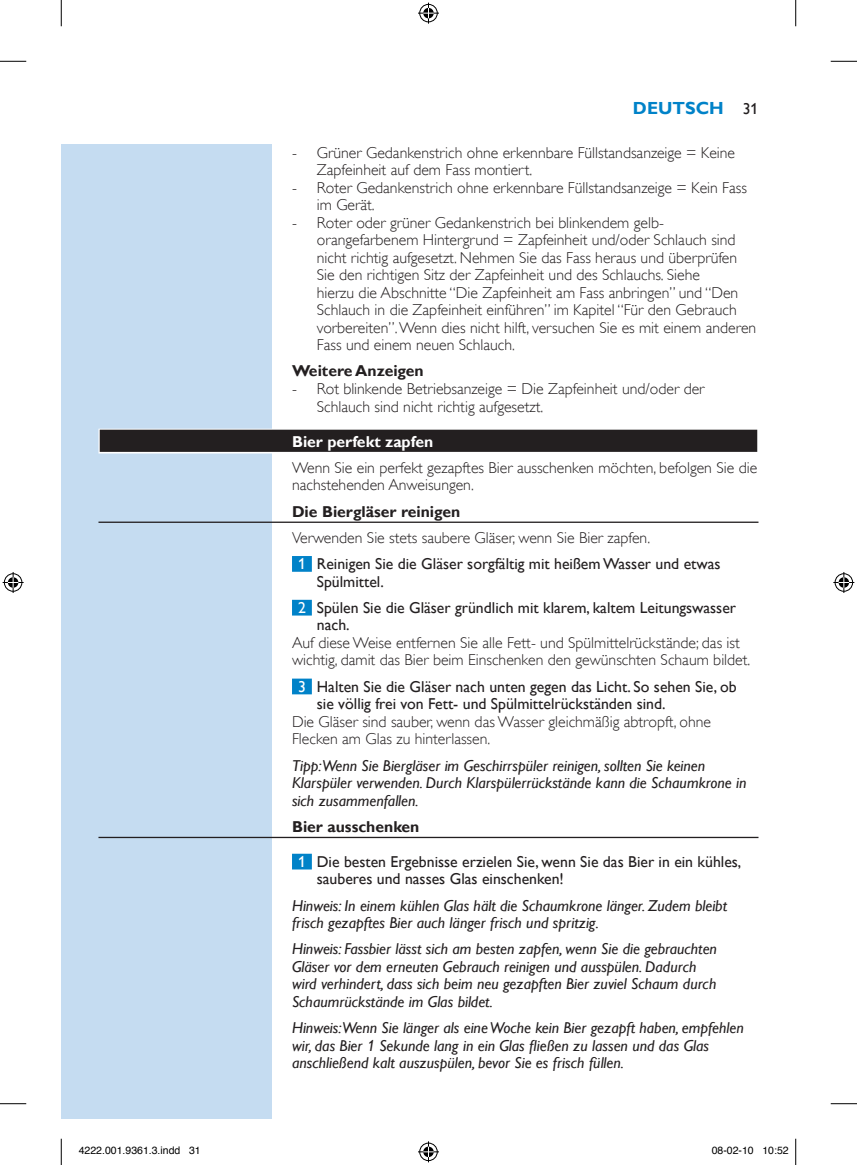
<style>
.page{position:relative;width:857px;height:1165px;background:#fff}
.page>*{position:absolute;margin:0;border:0;box-sizing:border-box;transform-origin:0 0}
.t1{font:700 17.5px "Gill Sans Alt One WGL";color:#0082c8}
.t2{font:15.75px/17.5px "Gill Sans Alt One WGL Light";color:#231f20}
.t3{font:italic 15.75px/17.5px "Gill Sans Alt One WGL";color:#231f20}
.t4{font:15.75px/17.5px "Gill Sans Alt One WGL";color:#231f20}
.t5{font:700 15.75px "Gill Sans Alt One WGL";color:#231f20}
.t6{font:700 15.75px "Gill Sans Alt One WGL";color:#fff}
.t7{font:10.5px "Helvetica";color:#000}
.s1{color:#fff}
</style>
<div class="page">
<div style="left:61px;top:144px;width:211px;height:974px;background:#c5dcf1"></div>
<div style="left:98px;top:428px;width:660px;height:25px;background:#c3c2c2"></div>
<div style="left:100px;top:429px;width:657px;height:23px;background:#231f20"></div>
<hr style="left:98px;top:521px;width:660px;height:2px;background:#231f20">
<div style="left:292px;top:556px;width:20px;height:15px;background:#0082c8"></div>
<div style="left:292px;top:599px;width:20px;height:16px;background:#0082c8"></div>
<div style="left:292px;top:678px;width:20px;height:16px;background:#0082c8"></div>
<hr style="left:98px;top:836px;width:660px;height:2px;background:#231f20">
<div style="left:292px;top:853px;width:20px;height:16px;background:#0082c8"></div>
<svg style="left:0;top:61px;width:26px;height:1px"></svg>
<svg style="left:830px;top:61px;width:27px;height:1px"></svg>
<svg style="left:0;top:1103px;width:26px;height:1px"></svg>
<svg style="left:830px;top:1103px;width:27px;height:1px"></svg>
<svg style="left:61px;top:0;width:1px;height:26px"></svg>
<svg style="left:61px;top:1138px;width:1px;height:26px"></svg>
<svg style="left:795px;top:0;width:1px;height:26px"></svg>
<svg style="left:795px;top:1138px;width:1px;height:26px"></svg>
<svg style="left:418px;top:3px;width:21px;height:21px"></svg>
<svg style="left:418px;top:1141px;width:21px;height:21px"></svg>
<svg style="left:3px;top:572px;width:21px;height:21px"></svg>
<svg style="left:833px;top:572px;width:21px;height:21px"></svg>
<p class="t1" style="left:633px;top:96px;width:88px">Deutsch</p>
<p class="t4" style="left:742px;top:100px;width:17px">31</p>
<p class="t2" style="left:317px;top:144px;width:420px;text-indent:-25px">- Grüner Gedankenstrich ohne erkennbare Füllstandsanzeige = Keine<br>Zapfeinheit auf dem Fass montiert.</p>
<p class="t2" style="left:317px;top:179px;width:432px;text-indent:-25px">- Roter Gedankenstrich ohne erkennbare Füllstandsanzeige = Kein Fass im Gerät.</p>
<p class="t2" style="left:317px;top:214px;width:441px;text-indent:-25px">- Roter oder grüner Gedankenstrich bei blinkendem gelb&shy;orangefarbenem Hintergrund = Zapfeinheit und/oder Schlauch sind nicht richtig aufgesetzt. Nehmen Sie das Fass heraus und überprüfen Sie den richtigen Sitz der Zapfeinheit und des Schlauchs. Siehe<br>hierzu die Abschnitte “Die Zapfeinheit am Fass anbringen” und “Den Schlauch in die Zapfeinheit einführen” im Kapitel “Für den Gebrauch vorbereiten”. Wenn dies nicht hilft, versuchen Sie es mit einem anderen Fass und einem neuen Schlauch.</p>
<p class="t5" style="left:292px;top:360px;width:133px">Weitere Anzeigen</p>
<p class="t2" style="left:317px;top:380px;width:389px;text-indent:-25px">- Rot blinkende Betriebsanzeige = Die Zapfeinheit und/oder der<br>Schlauch sind nicht richtig aufgesetzt.</p>
<p class="t6" style="left:292px;top:430px;width:143px">Bier perfekt zapfen</p>
<p class="t2" style="left:292px;top:459px;width:467px">Wenn Sie ein perfekt gezapftes Bier ausschenken möchten, befolgen Sie die nachstehenden Anweisungen.</p>
<p class="t5" style="left:292px;top:500px;width:170px">Die Biergläser reinigen</p>
<p class="t2" style="left:292px;top:529px;width:359px">Verwenden Sie stets saubere Gläser, wenn Sie Bier zapfen.</p>
<p class="t4" style="left:317px;top:555px;width:405px;text-indent:-19px"><span class="s1">1</span> Reinigen Sie die Gläser sorgfältig mit heißem Wasser und etwas<br>Spülmittel.</p>
<p class="t4" style="left:317px;top:598px;width:421px;text-indent:-19px"><span class="s1">2</span> Spülen Sie die Gläser gründlich mit klarem, kaltem Leitungswasser nach.</p>
<p class="t2" style="left:292px;top:634px;width:460px">Auf diese Weise entfernen Sie alle Fett- und Spülmittelrückstände; das ist wichtig, damit das Bier beim Einschenken den gewünschten Schaum bildet.</p>
<p class="t4" style="left:317px;top:677px;width:421px;text-indent:-19px"><span class="s1">3</span> Halten Sie die Gläser nach unten gegen das Licht. So sehen Sie, ob sie völlig frei von Fett- und Spülmittelrückständen sind.</p>
<p class="t2" style="left:292px;top:712px;width:420px">Die Gläser sind sauber, wenn das Wasser gleichmäßig abtropft, ohne<br>Flecken am Glas zu hinterlassen.</p>
<p class="t3" style="left:292px;top:756px;width:456px">Tipp:Wenn Sie Biergläser im Geschirrspüler reinigen, sollten Sie keinen<br>Klarspüler verwenden. Durch Klarspülerrückstände kann die Schaumkrone in sich zusammenfallen.</p>
<p class="t5" style="left:292px;top:815px;width:129px">Bier ausschenken</p>
<p class="t4" style="left:317px;top:852px;width:426px;text-indent:-19px"><span class="s1">1</span> Die besten Ergebnisse erzielen Sie, wenn Sie das Bier in ein kühles, sauberes und nasses Glas einschenken!</p>
<p class="t3" style="left:292px;top:896px;width:436px">Hinweis: In einem kühlen Glas hält die Schaumkrone länger. Zudem bleibt frisch gezapftes Bier auch länger frisch und spritzig.</p>
<p class="t3" style="left:292px;top:939px;width:426px">Hinweis: Fassbier lässt sich am besten zapfen, wenn Sie die gebrauchten Gläser vor dem erneuten Gebrauch reinigen und ausspülen. Dadurch wird verhindert, dass sich beim neu gezapften Bier zuviel Schaum durch Schaumrückstände im Glas bildet.</p>
<p class="t3" style="left:292px;top:1018px;width:453px">Hinweis:Wenn Sie länger als eine Woche kein Bier gezapft haben, empfehlen wir, das Bier 1 Sekunde lang in ein Glas fließen zu lassen und das Glas anschließend kalt auszuspülen, bevor Sie es frisch füllen.</p>
<p class="t7" style="left:79px;top:1142px;width:124px">4222.001.9361.3.indd 31</p>
<p class="t7" style="left:711px;top:1142px;width:79px">08-02-10 10:52</p>
</div>
